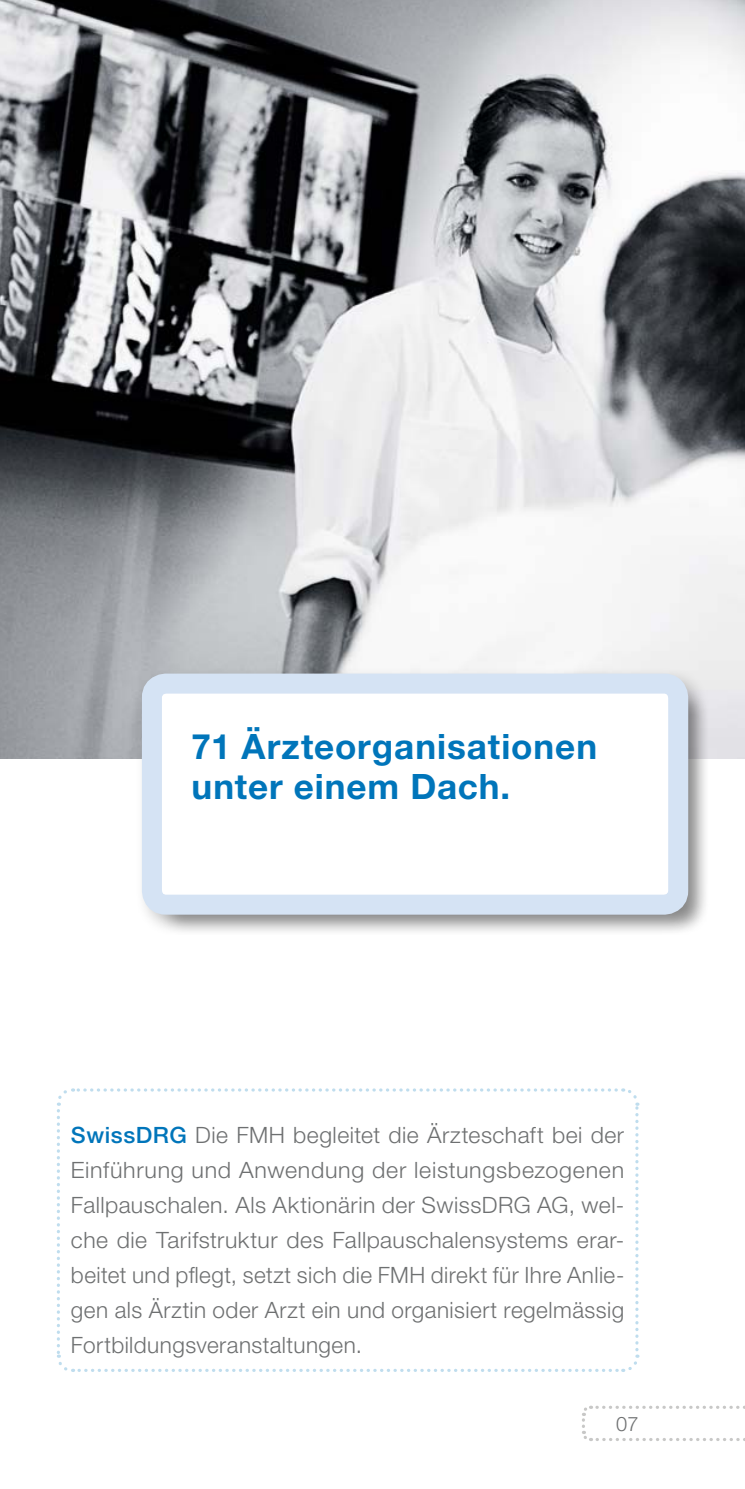
<style>
.page{position:relative;width:745px;height:1489px;background:#fff}
.page>*{position:absolute;margin:0;border:0;box-sizing:border-box;transform-origin:0 0}
.t1{font:700 35px/40px "Helvetica Neue";letter-spacing:.025em;color:#0075ba}
.t2{font:300 22.5px/35px "Helvetica Neue";letter-spacing:.02em;color:#6e7071;text-align:justify}
.t3{font:300 20px "Helvetica Neue";color:#6e7071}
.s1{font-weight:500;color:#0075ba}
</style>
<div class="page">
<svg style="left:582px;top:1405px;width:163px;height:36px"></svg>
<img style="left:0;top:0;width:744px;height:758px">
<div style="left:135px;top:666px;width:576px;height:271px;background:#000;opacity:.25"></div>
<div style="left:155px;top:687px;width:554px;height:248px;background:#000;opacity:.3"></div>
<div style="left:152px;top:683px;width:525px;height:221px;background:#fff;border-radius:14px"></div>
<div style="left:142px;top:673px;width:545px;height:241px;border:20px solid #d5e3f4;border-radius:14px"></div>
<svg style="left:56px;top:1088px;width:584px;height:284px"></svg>
<h1 class="t1" style="left:191px;top:725px;width:407px">71 Ärzteorganisationen unter einem Dach.</h1>
<p class="t2" style="left:71px;top:1116px;width:554px"><span class="s1">SwissDRG</span> Die FMH begleitet die Ärzteschaft bei der Einführung und Anwendung der leistungsbezogenen Fallpauschalen. Als Aktionärin der SwissDRG AG, wel&shy;che die Tarifstruktur des Fallpauschalensystems erar&shy;beitet und pflegt, setzt sich die FMH direkt für Ihre Anlie&shy;gen als Ärztin oder Arzt ein und organisiert regelmässig Fortbildungsveranstaltungen.</p>
<p class="t3" style="left:616px;top:1411px;width:24px">07</p>
</div>
